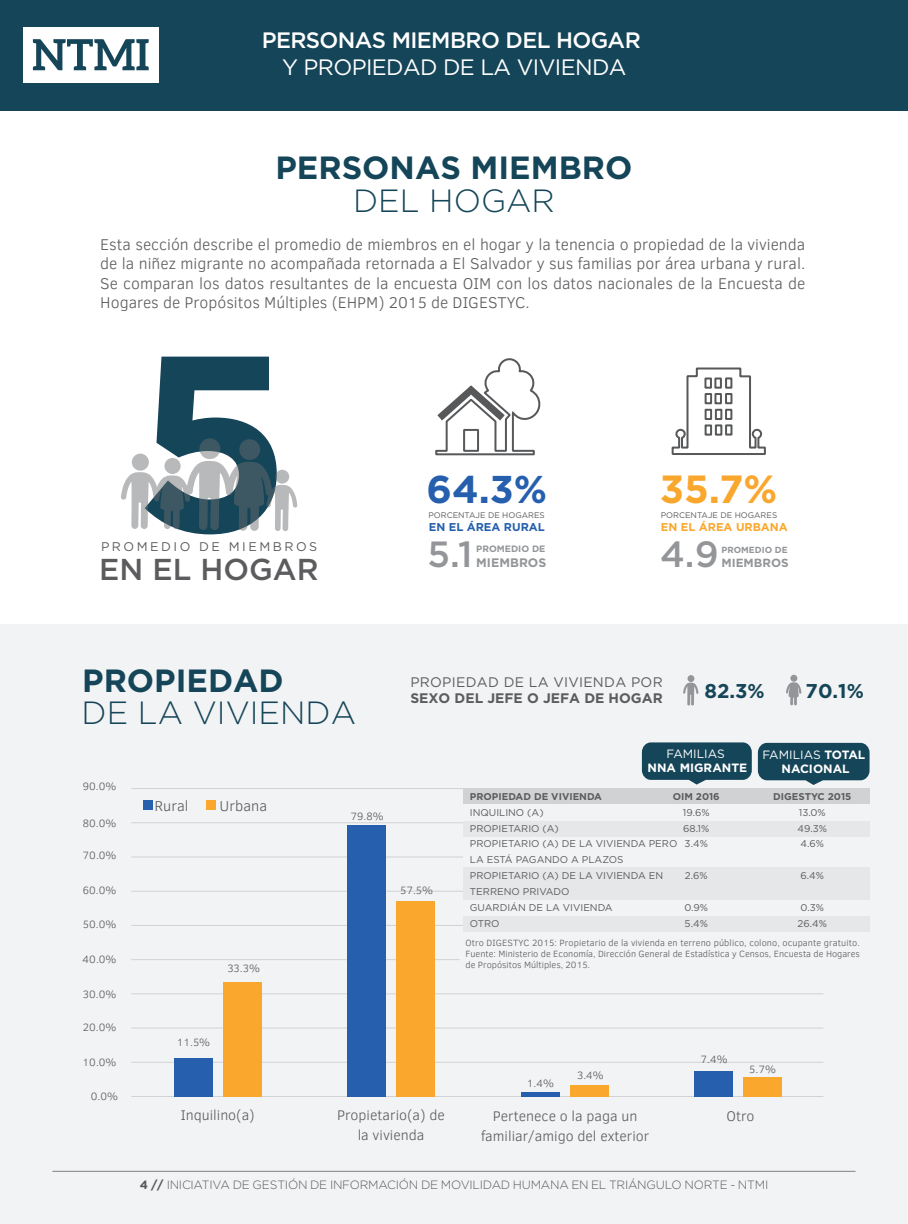
<style>
.page{position:relative;width:908px;height:1224px;background:#fff}
.page>*{position:absolute;margin:0;border:0;box-sizing:border-box;transform-origin:0 0}
.t1{font:700 249.8px "Gotham";color:#154558}
.t2{font:700 39.2px "Gotham";color:#faa72e}
.t3{font:700 38.6px "Gotham";color:#255fad}
.t4{font:500 36.4px "Gotham";color:#939598}
.t5{font:700 32.2px "Gotham";color:#154558}
.t6{font:300 32.2px "Gotham";color:#154558}
.t7{font:500 30.2px "Gotham";color:#5c5c5f}
.t8{font:500 22.2px "Gotham";letter-spacing:-.025em;color:#fff}
.t9{font:22.2px "Gotham";letter-spacing:-.025em;color:#fff}
.t10{font:700 20px "Gotham";color:#154558}
.t11{font:300 16px/19.2px "Clear Sans";color:#5c5c5f;text-align:justify}
.t12{font:300 14.6px "Clear Sans";color:#5c5c5f}
.t13{font:300 14.4px/20.4px "Clear Sans";color:#5c5c5f;text-align:center}
.t14{font:13.8px "Gotham";letter-spacing:.02em;color:#5c5c5f}
.t15{font:700 13.8px "Gotham";color:#5c5c5f}
.t16{font:12.6px "Gotham";letter-spacing:.2em;color:#5c5c5f}
.t17{font:700 12.4px "Gotham";color:#939598}
.t18{font:300 12px "Gotham";letter-spacing:-.02em;color:#57585a}
.t19{font:700 12px/13.8px "Gotham";color:#fff;text-align:center}
.t20{font:12px "Gotham";color:#fff}
.t21{font:700 11.8px "Gotham";color:#939598}
.t22{font:700 11.4px "Gotham";color:#faa72e}
.t23{font:700 11.4px "Gotham";color:#255fad}
.t24{font:300 10.8px "Clear Sans";color:#5c5c5f}
.t25{font:9.8px/15.8px "Gotham";color:#5c5c5f}
.t26{font:700 9.8px "Gotham";color:#5c5c5f}
.t27{font:300 9.2px/11px "Clear Sans";color:#5c5c5f;text-align:justify}
.t28{font:700 9.2px "Gotham";color:#939598}
.t29{font:700 8.8px "Gotham";color:#939598}
.t30{font:8.2px "Gotham";color:#5c5c5f}
.s1{font-weight:400}
.s2{font-weight:700}
</style>
<div class="page">
<div style="left:0;top:625px;width:907px;height:599px;background:#f2f3f4"></div>
<div style="left:0;top:0;width:907px;height:110px;background:#154558"></div>
<div style="left:23px;top:27px;width:136px;height:56px;background:#fff"></div>
<hr style="left:52px;top:1171px;width:803px;height:1px;background:#7d8283">
<hr style="left:131px;top:1096px;width:691px;height:1px;background:#d1d2d4">
<hr style="left:131px;top:1062px;width:691px;height:1px;background:#d1d2d4">
<hr style="left:131px;top:1028px;width:691px;height:1px;background:#d1d2d4">
<hr style="left:131px;top:993px;width:691px;height:1px;background:#d1d2d4">
<hr style="left:131px;top:959px;width:328px;height:1px;background:#d1d2d4">
<hr style="left:131px;top:925px;width:691px;height:1px;background:#d1d2d4">
<hr style="left:131px;top:891px;width:691px;height:1px;background:#d1d2d4">
<hr style="left:131px;top:857px;width:691px;height:1px;background:#d1d2d4">
<hr style="left:131px;top:822px;width:691px;height:1px;background:#d1d2d4">
<hr style="left:131px;top:788px;width:691px;height:1px;background:#d1d2d4">
<div style="left:223px;top:982px;width:39px;height:115px;background:#faa72e"></div>
<div style="left:175px;top:1059px;width:38px;height:38px;background:#255fad"></div>
<div style="left:396px;top:902px;width:39px;height:195px;background:#faa72e"></div>
<div style="left:347px;top:826px;width:39px;height:271px;background:#255fad"></div>
<div style="left:570px;top:1085px;width:38px;height:12px;background:#faa72e"></div>
<hr style="left:521px;top:1093px;width:38px;height:4px;background:#255fad">
<div style="left:743px;top:1078px;width:38px;height:19px;background:#faa72e"></div>
<div style="left:694px;top:1071px;width:38px;height:26px;background:#255fad"></div>
<div style="left:143px;top:801px;width:9px;height:9px;background:#255fad"></div>
<div style="left:207px;top:801px;width:9px;height:9px;background:#faa72e"></div>
<svg style="left:33px;top:39px;width:116px;height:31px"></svg>
<div style="left:239px;top:439px;width:21px;height:21px;background:#b8b9ba;border-radius:50%"></div>
<div style="left:199px;top:438px;width:21px;height:21px;background:#b8b9ba;border-radius:50%"></div>
<div style="left:132px;top:454px;width:17px;height:17px;background:#b8b9ba;border-radius:50%"></div>
<svg style="left:121px;top:461px;width:176px;height:70px"></svg>
<svg style="left:164px;top:458px;width:17px;height:16px"></svg>
<svg style="left:435px;top:358px;width:106px;height:98px"></svg>
<svg style="left:671px;top:367px;width:95px;height:88px"></svg>
<div style="left:463px;top:788px;width:406px;height:144px;background:#f2f3f4"></div>
<div style="left:463px;top:788px;width:406px;height:16px;background:#d1d2d4"></div>
<div style="left:463px;top:821px;width:406px;height:15px;background:#e6e7e9"></div>
<div style="left:463px;top:916px;width:406px;height:16px;background:#e6e7e9"></div>
<div style="left:463px;top:867px;width:406px;height:33px;background:#e6e7e9"></div>
<svg style="left:641px;top:742px;width:110px;height:43px;background:#345d6e"></svg>
<svg style="left:757px;top:743px;width:112px;height:42px;background:#305a6b"></svg>
<div style="left:687px;top:675px;width:7px;height:7px;background:#939598;border-radius:50%"></div>
<svg style="left:683px;top:683px;width:15px;height:23px"></svg>
<svg style="left:786px;top:682px;width:15px;height:24px"></svg>
<div style="left:790px;top:675px;width:7px;height:7px;background:#939598;border-radius:50%"></div>
<h3 class="t8" style="left:261px;top:25px;width:380px">PERSONAS MIEMBRO DEL HOGAR</h3>
<h3 class="t9" style="left:282px;top:53px;width:346px">Y PROPIEDAD DE LA VIVIENDA</h3>
<h3 class="t5" style="left:275px;top:147px;width:358px">PERSONAS MIEMBRO</h3>
<h3 class="t6" style="left:353px;top:180px;width:203px">DEL HOGAR</h3>
<p class="t11" style="left:100px;top:235px;width:706px">Esta sección describe el promedio de miembros en el hogar y la tenencia o propiedad de la vivienda de la niñez migrante no acompañada retornada a El Salvador y sus familias por área urbana y rural.<br>Se comparan los datos resultantes de la encuesta OIM con los datos nacionales de la Encuesta de Hogares de Propósitos Múltiples (EHPM) 2015 de DIGESTYC.</p>
<h1 class="t1" style="left:134px;top:277px;width:159px">5</h1>
<h3 class="t7" style="left:99px;top:550px;width:221px">EN EL HOGAR</h3>
<p class="t16" style="left:101px;top:539px;width:218px">PROMEDIO DE MIEMBROS</p>
<h3 class="t3" style="left:426px;top:463px;width:122px">64.3%</h3>
<h2 class="t2" style="left:659px;top:463px;width:119px">35.7%</h2>
<h3 class="t4" style="left:427px;top:530px;width:47px">5.1</h3>
<h3 class="t4" style="left:659px;top:530px;width:60px">4.9</h3>
<p class="t30" style="left:428px;top:510px;width:118px">PORCENTAJE DE HOGARES</p>
<p class="t23" style="left:428px;top:520px;width:118px">EN EL ÁREA RURAL</p>
<p class="t22" style="left:660px;top:520px;width:128px">EN EL ÁREA URBANA</p>
<p class="t30" style="left:660px;top:510px;width:118px">PORCENTAJE DE HOGARES</p>
<p class="t28" style="left:476px;top:543px;width:71px">PROMEDIO DE</p>
<p class="t17" style="left:476px;top:554px;width:72px">MIEMBROS</p>
<p class="t29" style="left:721px;top:544px;width:68px">PROMEDIO DE</p>
<p class="t21" style="left:721px;top:555px;width:69px">MIEMBROS</p>
<h3 class="t5" style="left:82px;top:659px;width:203px">PROPIEDAD</h3>
<h3 class="t6" style="left:81px;top:692px;width:276px">DE LA VIVIENDA</h3>
<p class="t24" style="left:83px;top:779px;width:35px">90.0%</p>
<p class="t24" style="left:83px;top:816px;width:35px">80.0%</p>
<p class="t24" style="left:83px;top:848px;width:35px">70.0%</p>
<p class="t24" style="left:83px;top:883px;width:35px">60.0%</p>
<p class="t24" style="left:83px;top:917px;width:35px">50.0%</p>
<p class="t24" style="left:83px;top:952px;width:35px">40.0%</p>
<p class="t24" style="left:83px;top:987px;width:35px">30.0%</p>
<p class="t24" style="left:83px;top:1020px;width:35px">20.0%</p>
<p class="t24" style="left:83px;top:1055px;width:35px">10.0%</p>
<p class="t24" style="left:91px;top:1089px;width:29px">0.0%</p>
<p class="t12" style="left:154px;top:796px;width:35px">Rural</p>
<p class="t12" style="left:219px;top:796px;width:49px">Urbana</p>
<p class="t24" style="left:227px;top:961px;width:34px">33.3%</p>
<p class="t24" style="left:177px;top:1036px;width:35px">11.5%</p>
<p class="t24" style="left:350px;top:809px;width:35px">79.8%</p>
<p class="t14" style="left:410px;top:673px;width:254px">PROPIEDAD DE LA VIVIENDA POR</p>
<p class="t15" style="left:410px;top:689px;width:254px">SEXO DEL JEFE O JEFA DE HOGAR</p>
<p class="t10" style="left:704px;top:677px;width:62px">82.3%</p>
<p class="t10" style="left:805px;top:677px;width:60px">70.1%</p>
<p class="t24" style="left:400px;top:884px;width:35px">57.5%</p>
<p class="t20" style="left:666px;top:746px;width:60px">FAMILIAS</p>
<p class="t19" style="left:647px;top:760px;width:101px">NNA MIGRANTE</p>
<p class="t19" style="left:762px;top:747px;width:104px"><span class="s1">FAMILIAS</span> TOTAL<br>NACIONAL</p>
<p class="t26" style="left:469px;top:790px;width:133px">PROPIEDAD DE VIVIENDA</p>
<p class="t25" style="left:469px;top:804px;width:209px">INQUILINO (A)<br>PROPIETARIO (A)<br>PROPIETARIO (A) DE LA VIVIENDA PERO<br>LA ESTÁ PAGANDO A PLAZOS<br>PROPIETARIO (A) DE LA VIVIENDA EN<br>TERRENO PRIVADO<br>GUARDIÁN DE LA VIVIENDA<br>OTRO</p>
<p class="t27" style="left:465px;top:938px;width:396px">Otro DIGESTYC 2015: Propietario de la vivienda en terreno público, colono, ocupante gratuito.<br>Fuente: Ministerio de Economía, Dirección General de Estadística y Censos, Encuesta de Hogares de Propósitos Múltiples, 2015.</p>
<p class="t26" style="left:672px;top:790px;width:49px">OIM 2016</p>
<p class="t25" style="left:682px;top:804px;width:28px;text-align:justify">19.6% 68.1% 3.4%</p>
<p class="t25" style="left:684px;top:868px;width:24px">2.6%</p>
<p class="t25" style="left:684px;top:899px;width:25px">0.9%<br>5.4%</p>
<p class="t26" style="left:772px;top:790px;width:80px">DIGESTYC 2015</p>
<p class="t25" style="left:797px;top:804px;width:31px">13.0%<br>49.3%<br>4.6%</p>
<p class="t25" style="left:800px;top:868px;width:25px">6.4%</p>
<p class="t25" style="left:797px;top:899px;width:31px;text-align:center">0.3%<br>26.4%</p>
<p class="t24" style="left:526px;top:1076px;width:29px">1.4%</p>
<p class="t24" style="left:576px;top:1068px;width:28px">3.4%</p>
<p class="t24" style="left:700px;top:1052px;width:29px">7.4%</p>
<p class="t24" style="left:749px;top:1063px;width:28px">5.7%</p>
<p class="t13" style="left:181px;top:1105px;width:75px">Inquilino(a)</p>
<p class="t13" style="left:337px;top:1105px;width:109px">Propietario(a) de la vivienda</p>
<p class="t13" style="left:481px;top:1106px;width:170px">Pertenece o la paga un familiar/amigo del exterior</p>
<p class="t13" style="left:726px;top:1106px;width:29px">Otro</p>
<p class="t18" style="left:140px;top:1177px;width:629px"><span class="s2">4 //</span> INICIATIVA DE GESTIÓN DE INFORMACIÓN DE MOVILIDAD HUMANA EN EL TRIÁNGULO NORTE - NTMI</p>
</div>
